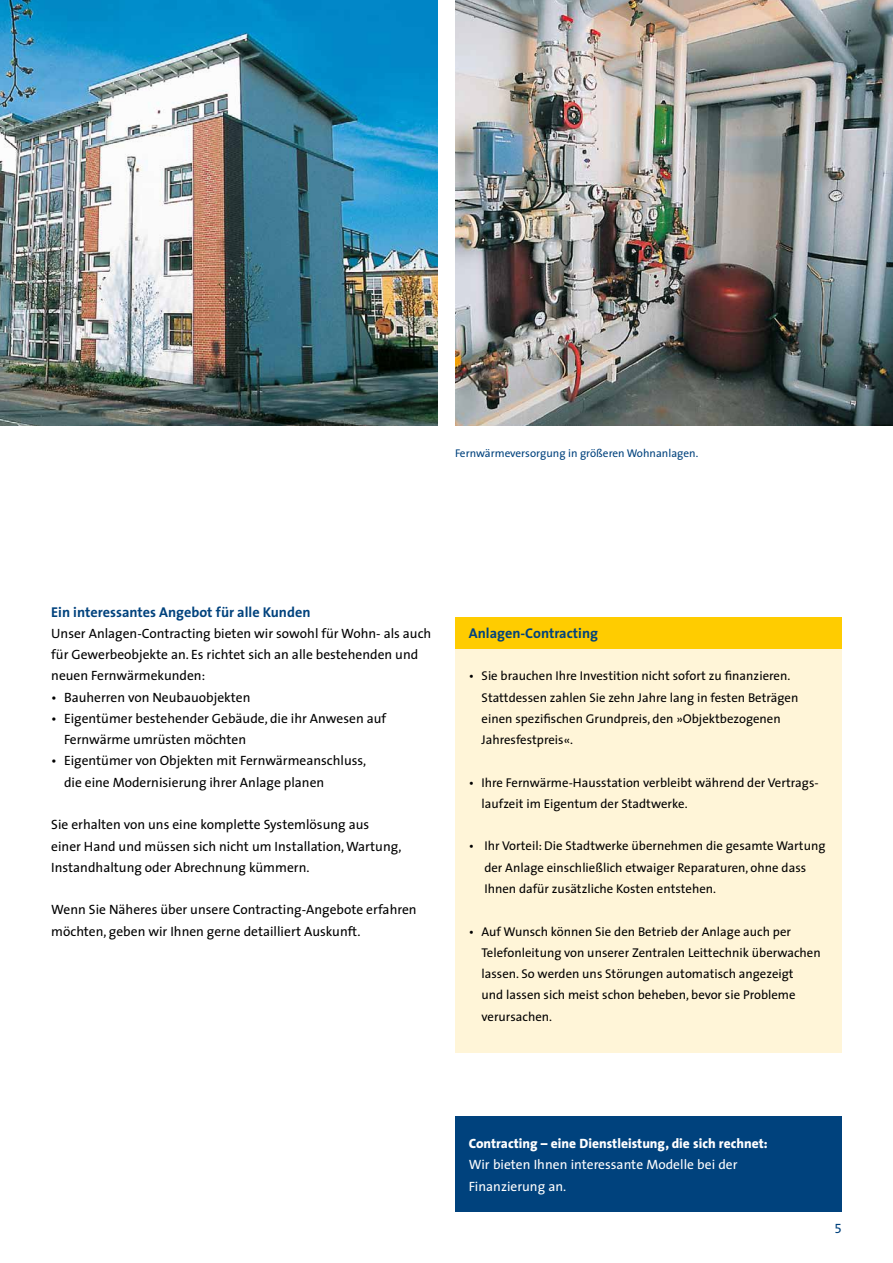
<style>
.page{position:relative;width:893px;height:1263px;background:#fff}
.page>*{position:absolute;margin:0;border:0;box-sizing:border-box;transform-origin:0 0}
.t1{font:700 14.25px "The Sans";color:#00427d}
.t2{font:13.5px/21.3px "The Sans";color:#000}
.t3{font:13.5px/21.3px "The Sans";color:#fff}
.t4{font:800 13.5px "The Sans";color:#fff}
.t5{font:13.5px "The Sans Expert";color:#00427d}
.t6{font:12.75px/21.3px "The Sans";color:#000}
.t7{font:11.25px "The Sans";color:#00427d}
</style>
<div class="page">
<div style="left:455px;top:1116px;width:387px;height:96px;background:#00427d"></div>
<img style="left:0;top:0;width:438px;height:425px">
<img style="left:455px;top:0;width:438px;height:425px">
<div style="left:455px;top:648px;width:387px;height:404px;background:#fff5d8"></div>
<div style="left:455px;top:617px;width:387px;height:31px;background:#fc0"></div>
<p class="t7" style="left:455px;top:444px;width:245px">Fernwärmeversorgung in größeren Wohnanlagen.</p>
<p class="t1" style="left:51px;top:600px;width:261px">Ein interessantes Angebot für alle Kunden</p>
<p class="t2" style="left:51px;top:622px;width:382px">Unser Anlagen-Contracting bieten wir sowohl für Wohn- als auch für Gewerbeobjekte an. Es richtet sich an alle bestehenden und neuen Fernwärmekunden:</p>
<p class="t2" style="left:51px;top:686px;width:201px">• Bauherren von Neubauobjekten</p>
<p class="t2" style="left:64px;top:707px;width:324px;text-indent:-13px">• Eigentümer bestehender Gebäude, die ihr Anwesen auf<br>Fernwärme umrüsten möchten</p>
<p class="t2" style="left:64px;top:750px;width:304px;text-indent:-13px">• Eigentümer von Objekten mit Fernwärmeanschluss, die eine Modernisierung ihrer Anlage planen</p>
<p class="t2" style="left:51px;top:814px;width:352px">Sie erhalten von uns eine komplette Systemlösung aus einer Hand und müssen sich nicht um Installation, Wartung,<br>Instandhaltung oder Abrechnung kümmern.</p>
<p class="t2" style="left:51px;top:899px;width:367px">Wenn Sie Näheres über unsere Contracting-Angebote erfahren möchten, geben wir Ihnen gerne detailliert Auskunft.</p>
<p class="t1" style="left:469px;top:621px;width:131px">Anlagen-Contracting</p>
<p class="t6" style="left:482px;top:665px;width:318px;text-indent:-13px">• Sie brauchen Ihre Investition nicht sofort zu finanzieren.<br>Stattdessen zahlen Sie zehn Jahre lang in festen Beträgen einen spezifischen Grundpreis, den »Objektbezogenen Jahresfestpreis«.</p>
<p class="t6" style="left:482px;top:771px;width:339px;text-indent:-13px">• Ihre Fernwärme-Hausstation verbleibt während der Vertrags&shy;laufzeit im Eigentum der Stadtwerke.</p>
<p class="t6" style="left:484px;top:835px;width:343px;text-indent:-16px">• Ihr Vorteil: Die Stadtwerke übernehmen die gesamte Wartung der Anlage einschließlich etwaiger Reparaturen, ohne dass<br>Ihnen dafür zusätzliche Kosten entstehen.</p>
<p class="t6" style="left:482px;top:920px;width:341px;text-indent:-13px">• Auf Wunsch können Sie den Betrieb der Anlage auch per Telefonleitung von unserer Zentralen Leittechnik überwachen lassen. So werden uns Störungen automatisch angezeigt<br>und lassen sich meist schon beheben, bevor sie Probleme verursachen.</p>
<p class="t4" style="left:469px;top:1132px;width:300px">Contracting – eine Dienstleistung, die sich rechnet:</p>
<p class="t3" style="left:469px;top:1154px;width:270px">Wir bieten Ihnen interessante Modelle bei der<br>Finanzierung an.</p>
<p class="t5" style="left:834px;top:1217px;width:9px">5</p>
</div>
